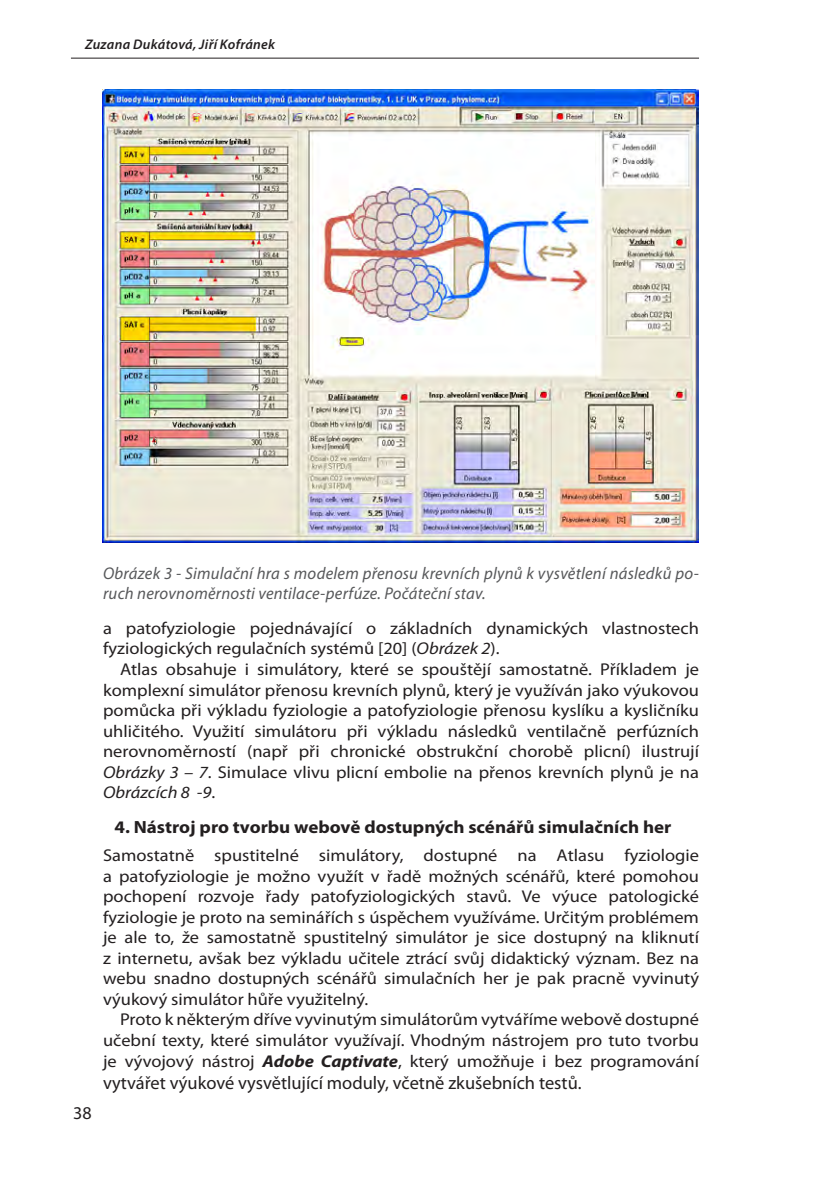
<style>
.page{position:relative;width:840px;height:1191px;background:#fff}
.page>*{position:absolute;margin:0;border:0;box-sizing:border-box;transform-origin:0 0}
.t1{font:18.4px "Myriad Pro";color:#231f20}
.t2{font:18px "Myriad Pro";color:#231f20}
.t3{font:700 17.6px "Myriad Pro";color:#231f20;scale:1.08 1}
.t4{font:17.2px/20.6px "Myriad Pro";color:#231f20;text-align:justify;scale:1.08 1}
.t5{font:italic 17px/20px "Myriad Pro";letter-spacing:.015em;color:#57585a}
.t6{font:italic 600 14px "Myriad Pro";letter-spacing:.02em;color:#231f20}
.s1{font-style:italic}
.s2{font-weight:700;font-style:italic}
</style>
<div class="page">
<hr style="left:71px;top:58px;width:627px;height:1px;background:#231f20">
<img style="left:102px;top:89px;width:595px;height:453px">
<p class="t6" style="left:85px;top:35px;width:191px">Zuzana Dukátová, Jiří Kofránek</p>
<p class="t5" style="left:103px;top:562px;width:597px">Obrázek 3 - Simulační hra s modelem přenosu krevních plynů k vysvětlení následků po&shy;ruch nerovnoměrnosti ventilace-perfúze. Počáteční stav.</p>
<p class="t2" style="left:73px;top:1102px;width:20px">38</p>
<p class="t4" style="left:103px;top:617px;width:553px">a patofyziologie pojednávající o základních dynamických vlastnostech fyziologických regulačních systémů [20] (<span class="s1">Obrázek 2</span>).</p>
<p class="t4" style="left:103px;top:658px;width:553px;text-indent:17px">Atlas obsahuje i simulátory, které se spouštějí samostatně. Příkladem je komplexní simulátor přenosu krevních plynů, který je využíván jako výukovou pomůcka při výkladu fyziologie a patofyziologie přenosu kyslíku a kysličníku uhličitého. Využití simulátoru při výkladu následků ventilačně perfúzních nerovnoměrností (např při chronické obstrukční chorobě plicní) ilustrují <span class="s1">Obrázky 3 – 7</span>. Simulace vlivu plicní embolie na přenos krevních plynů je na <span class="s1">Obrázcích 8 -9</span>.</p>
<p class="t3" style="left:114px;top:815px;width:517px">4. Nástroj pro tvorbu webově dostupných scénářů simulačních her</p>
<p class="t4" style="left:103px;top:844px;width:553px">Samostatně spustitelné simulátory, dostupné na Atlasu fyziologie a patofyziologie je možno využít v řadě možných scénářů, které pomohou pochopení rozvoje řady patofyziologických stavů. Ve výuce patologické fyziologie je proto na seminářích s úspěchem využíváme. Určitým problémem je ale to, že samostatně spustitelný simulátor je sice dostupný na kliknutí z internetu, avšak bez výkladu učitele ztrácí svůj didaktický význam. Bez na webu snadno dostupných scénářů simulačních her je pak pracně vyvinutý výukový simulátor hůře využitelný.</p>
<p class="t4" style="left:103px;top:1009px;width:553px;text-indent:17px">Proto k některým dříve vyvinutým simulátorům vytváříme webově dostupné učební texty, které simulátor využívají. Vhodným nástrojem pro tuto tvorbu je vývojový nástroj <span class="s2">Adobe Captivate</span>, který umožňuje i bez programování</p>
<p class="t1" style="left:103px;top:1071px;width:479px">vytvářet výukové vysvětlující moduly, včetně zkušebních testů.</p>
</div>
